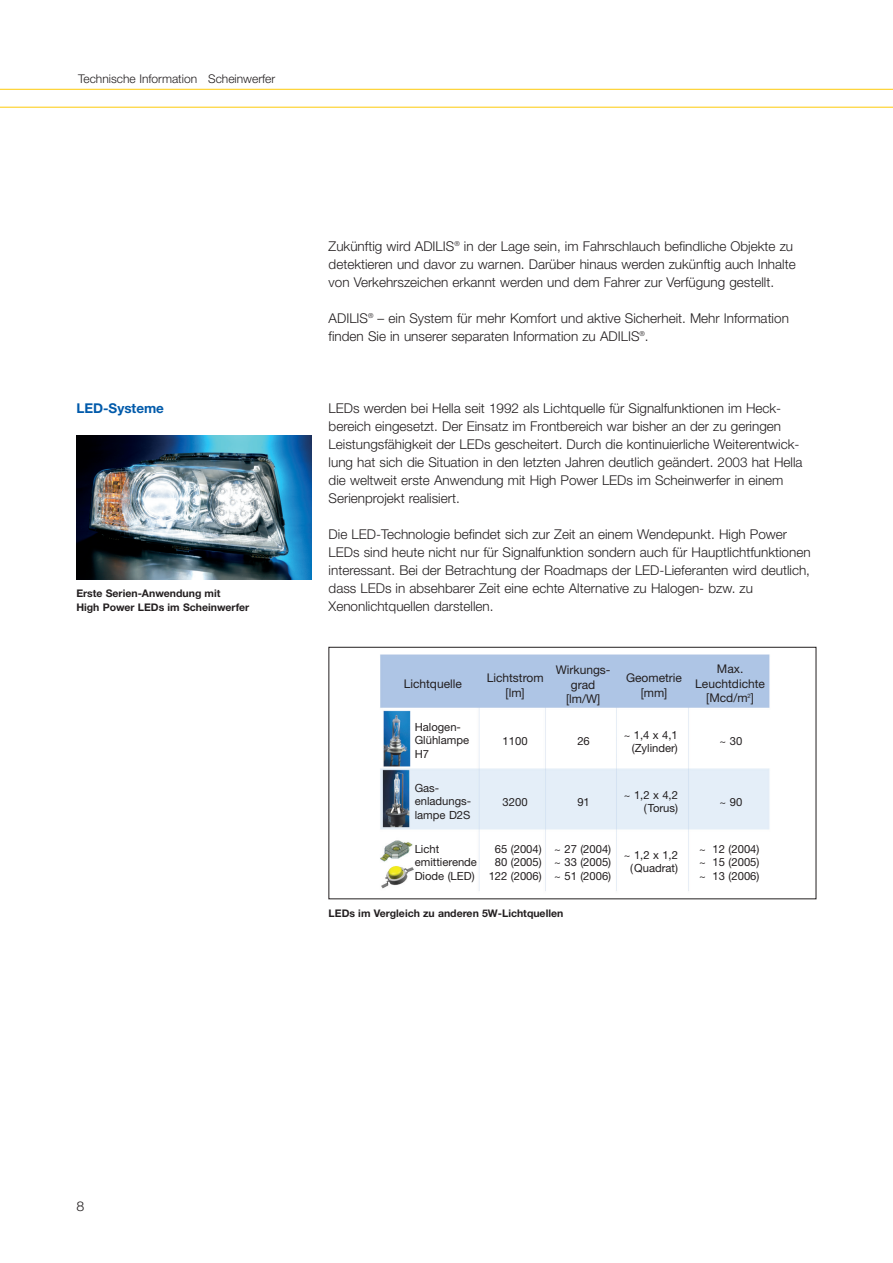
<style>
.page{position:relative;width:893px;height:1263px;background:#fff}
.page>*{position:absolute;margin:0;border:0;box-sizing:border-box;transform-origin:0 0}
.t1{font:300 13.5px/18px "Helvetica Neue";color:#231f20}
.t2{font:700 13.5px "Helvetica Neue";color:#015aaa}
.t3{font:300 13.5px "Helvetica Neue";color:#231f20;scale:1.05 1}
.t4{font:12px/14.4px "Helvetica Neue";color:#231f20;text-align:center}
.t5{font:300 12px "Helvetica Neue";color:#231f20}
.t6{font:11.25px/13.5px "Helvetica Neue";color:#231f20}
.t7{font:700 10.5px/13.5px "Helvetica Neue";color:#231f20}
</style>
<div class="page">
<hr style="left:0;top:89px;width:893px;height:1px;background:#feca0a">
<hr style="left:0;top:107px;width:893px;height:1px;background:#feca0a">
<img style="left:76px;top:435px;width:236px;height:144px">
<img style="left:380px;top:654px;width:390px;height:237px">
<div style="left:329px;top:647px;width:487px;height:252px;border:1px solid #231f20"></div>
<p class="t5" style="left:78px;top:75px;width:199px">Technische Information Scheinwerfer</p>
<p class="t2" style="left:76px;top:403px;width:89px">LED-Systeme</p>
<p class="t7" style="left:76px;top:587px;width:174px">Erste Serien-Anwendung mit<br>High Power LEDs im Scheinwerfer</p>
<p class="t1" style="left:329px;top:238px;width:469px">Zukünftig wird ADILIS<sup>®</sup> in der Lage sein, im Fahrschlauch befindliche Objekte zu detektieren und davor zu warnen. Darüber hinaus werden zukünftig auch Inhalte von Verkehrszeichen erkannt werden und dem Fahrer zur Verfügung gestellt.</p>
<p class="t1" style="left:329px;top:310px;width:462px">ADILIS<sup>®</sup> – ein System für mehr Komfort und aktive Sicherheit. Mehr Information finden Sie in unserer separaten Information zu ADILIS<sup>®</sup>.</p>
<p class="t1" style="left:329px;top:400px;width:475px">LEDs werden bei Hella seit 1992 als Lichtquelle für Signalfunktionen im Heck&shy;bereich eingesetzt. Der Einsatz im Frontbereich war bisher an der zu geringen Leistungsfähigkeit der LEDs gescheitert. Durch die kontinuierliche Weiterentwick&shy;lung hat sich die Situation in den letzten Jahren deutlich geändert. 2003 hat Hella die weltweit erste Anwendung mit High Power LEDs im Scheinwerfer in einem Serienprojekt realisiert.</p>
<p class="t1" style="left:329px;top:526px;width:483px">Die LED-Technologie befindet sich zur Zeit an einem Wendepunkt. High Power LEDs sind heute nicht nur für Signalfunktion sondern auch für Hauptlichtfunktionen interessant. Bei der Betrachtung der Roadmaps der LED-Lieferanten wird deutlich, dass LEDs in absehbarer Zeit eine echte Alternative zu Halogen- bzw. zu Xenonlichtquellen darstellen.</p>
<p class="t4" style="left:487px;top:672px;width:58px">Lichtstrom [lm]</p>
<p class="t4" style="left:556px;top:664px;width:56px">Wirkungs&shy;grad [lm/W]</p>
<p class="t4" style="left:626px;top:672px;width:57px">Geometrie [mm]</p>
<p class="t4" style="left:695px;top:663px;width:71px">Max.<br>Leuchtdichte [Mcd/m<sup>2</sup>]</p>
<p class="t4" style="left:404px;top:678px;width:60px">Lichtquelle</p>
<p class="t6" style="left:415px;top:721px;width:56px">Halogen-<br>Glühlampe<br>H7</p>
<p class="t6" style="left:624px;top:729px;width:56px;text-align:right">~ 1,4 x 4,1 (Zylinder)</p>
<p class="t6" style="left:624px;top:789px;width:56px;text-align:right">~ 1,2 x 4,2 (Torus)</p>
<p class="t6" style="left:624px;top:849px;width:56px;text-align:center">~ 1,2 x 1,2 (Quadrat)</p>
<p class="t6" style="left:699px;top:843px;width:62px;text-align:justify">~ 12 (2004) ~ 15 (2005) ~ 13 (2006)</p>
<p class="t6" style="left:503px;top:735px;width:27px">1100</p>
<p class="t6" style="left:577px;top:735px;width:14px">26</p>
<p class="t6" style="left:720px;top:735px;width:24px">~ 30</p>
<p class="t6" style="left:415px;top:782px;width:58px">Gas&shy;enladungs&shy;lampe D2S</p>
<p class="t6" style="left:415px;top:843px;width:64px">Licht emittierende<br>Diode (LED)</p>
<p class="t6" style="left:503px;top:796px;width:27px">3200</p>
<p class="t6" style="left:577px;top:796px;width:14px">91</p>
<p class="t6" style="left:720px;top:796px;width:24px">~ 90</p>
<p class="t6" style="left:489px;top:843px;width:55px;text-align:center">65 (2004)<br>80 (2005)<br>122 (2006)</p>
<p class="t6" style="left:554px;top:843px;width:58px;text-align:justify">~ 27 (2004) ~ 33 (2005) ~ 51 (2006)</p>
<p class="t7" style="left:329px;top:907px;width:236px">LEDs im Vergleich zu anderen 5W-Lichtquellen</p>
<p class="t3" style="left:76px;top:1201px;width:9px">8</p>
</div>
